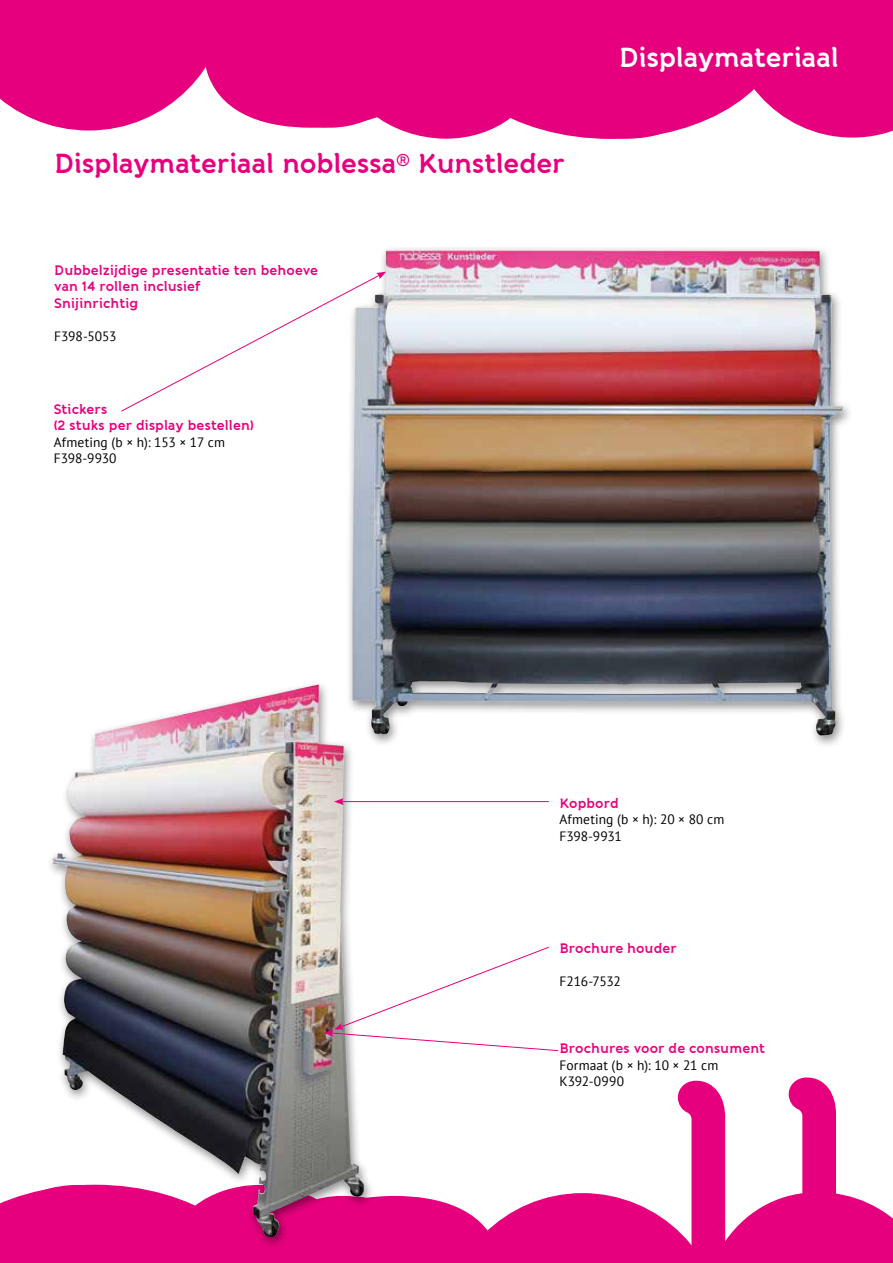
<style>
.page{position:relative;width:893px;height:1263px;background:#fff}
.page>*{position:absolute;margin:0;border:0;box-sizing:border-box;transform-origin:0 0}
.t1{font:700 27px "Banda";letter-spacing:-.005em;color:#e6007d}
.t2{font:700 27px "Banda";letter-spacing:-.005em;color:#fff}
.t3{font:700 13.5px/16.5px "Banda";letter-spacing:.005em;color:#e6007d}
.t4{font:13.5px/16.5px "PT Sans";letter-spacing:.005em;color:#000}
.t5{font:13.5px "PT Sans";letter-spacing:-.015em;color:#000}
</style>
<div class="page">
<svg style="left:404px;top:121px;width:489px;height:18px;fill:#e6007d"></svg>
<svg style="left:0;top:0;width:457px;height:131px"></svg>
<div style="left:221px;top:0;width:672px;height:121px;background:#e6007d"></div>
<svg style="left:0;top:1077px;width:893px;height:186px"></svg>
<div style="left:345px;top:245px;width:509px;height:503px;background:#000;opacity:.45"></div>
<img style="left:352px;top:250px;width:76px;height:484px">
<div style="left:46px;top:679px;width:329px;height:570px;background:#000;opacity:.45"></div>
<img style="left:143px;top:685px;width:171px;height:38px">
<svg style="left:121px;top:272px;width:265px;height:140px"></svg>
<hr style="left:341px;top:801px;width:208px;height:1px;background:#e6007d">
<svg style="left:334px;top:798px;width:10px;height:7px"></svg>
<svg style="left:324px;top:946px;width:235px;height:105px"></svg>
<h1 class="t1" style="left:54px;top:147px;width:512px">Displaymateriaal noblessa® Kunstleder</h1>
<p class="t3" style="left:54px;top:262px;width:265px">Dubbelzijdige presentatie ten behoeve van 14 rollen inclusief<br>Snijinrichtig</p>
<p class="t4" style="left:54px;top:327px;width:64px">F398-5053</p>
<p class="t3" style="left:54px;top:401px;width:202px">Stickers<br>(2 stuks per display bestellen)</p>
<p class="t4" style="left:54px;top:433px;width:173px">Afmeting (b × h): 153 × 17 cm<br>F398-9930</p>
<h1 class="t2" style="left:619px;top:41px;width:222px">Displaymateriaal</h1>
<p class="t3" style="left:559px;top:794px;width:61px">Kopbord</p>
<p class="t4" style="left:559px;top:811px;width:166px">Afmeting (b × h): 20 × 80 cm<br>F398-9931</p>
<p class="t3" style="left:559px;top:940px;width:119px">Brochure houder</p>
<p class="t5" style="left:559px;top:973px;width:63px">F216-7532</p>
<p class="t3" style="left:559px;top:1040px;width:207px">Brochures voor de consument</p>
<p class="t4" style="left:559px;top:1056px;width:160px">Formaat (b × h): 10 × 21 cm<br>K392-0990</p>
</div>
